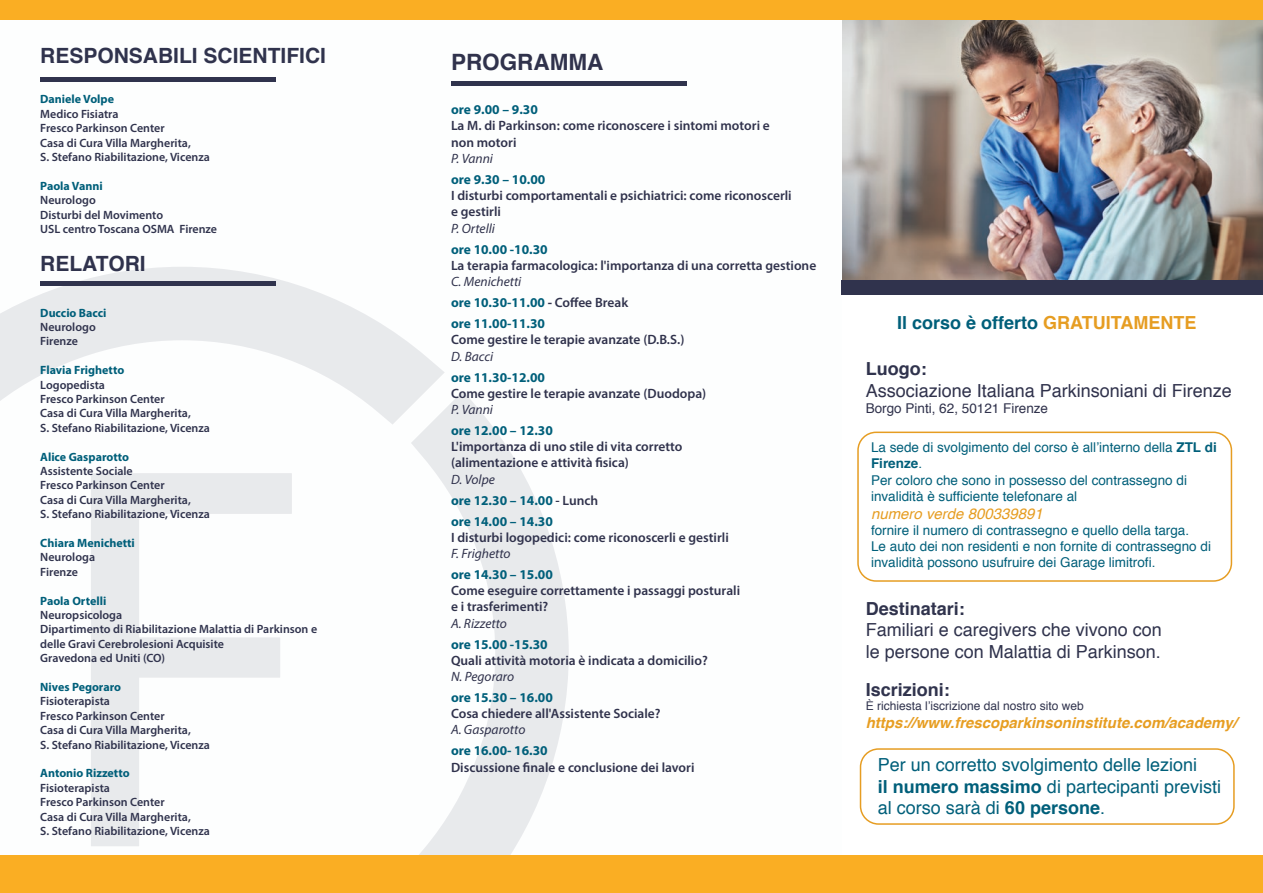
<style>
.page{position:relative;width:1263px;height:893px;background:#fff}
.page>*{position:absolute;margin:0;border:0;box-sizing:border-box;transform-origin:0 0}
.t1{font:700 22.5px "Helvetica";color:#30324c}
.t2{font:700 21px "Helvetica";color:#30334d}
.t3{font:18px/21.6px "Helvetica";color:#005f7a}
.t4{font:18px/21.6px "Helvetica";color:#30334d}
.t5{font:18px "Helvetica";color:#30324c}
.t6{font:700 18px "Helvetica";color:#30334d}
.t7{font:700 18px "Helvetica";color:#005f7a}
.t8{font:italic 700 15px "Helvetica";color:#e79e22}
.t9{font:italic 15px "Helvetica";color:#e69d22}
.t10{font:600 13.5px/16.2px "Myriad Pro";color:#30324c}
.t11{font:13.5px/16.2px "Helvetica";color:#005f7a}
.t12{font:700 13.5px/21px "Myriad Pro";color:#005f7a}
.t13{font:italic 13.5px "Myriad Pro";color:#30324c}
.t14{font:13.5px "Helvetica";color:#30324c}
.t15{font:600 12px/14.4px "Myriad Pro";color:#30334d}
.t16{font:700 12px "Myriad Pro";color:#005f7a}
.t17{font:12px "Helvetica";color:#30334d}
.t18{font:600 12px "Myriad Pro";color:#30324c}
.s1{font-weight:400;font-style:italic;color:#30324c}
.s2{color:#30324c}
.s3{font-weight:600;color:#30324c}
.s4{color:#e69d22}
.s5{font-weight:700}
</style>
<div class="page">
<svg style="left:91px;top:473px;width:201px;height:373px"></svg>
<svg style="left:0;top:267px;width:445px;height:157px"></svg>
<svg style="left:411px;top:391px;width:158px;height:464px"></svg>
<hr style="left:40px;top:77px;width:236px;height:4px;background:#30334d">
<hr style="left:451px;top:81px;width:235px;height:4px;background:#30334d">
<hr style="left:40px;top:282px;width:236px;height:4px;background:#30334d">
<img style="left:842px;top:20px;width:421px;height:260px">
<div style="left:842px;top:280px;width:421px;height:15px;background:#30334d"></div>
<div style="left:860px;top:748px;width:375px;height:77px;border:2px solid #e69d22;border-radius:18px"></div>
<div style="left:857px;top:432px;width:375px;height:150px;border:2px solid #e69d22;border-radius:18px"></div>
<div style="left:0;top:855px;width:1263px;height:38px;background:#faae23"></div>
<div style="left:0;top:0;width:1263px;height:20px;background:#faae23"></div>
<h2 class="t2" style="left:40px;top:47px;width:287px">RESPONSABILI SCIENTIFICI</h2>
<p class="t16" style="left:40px;top:91px;width:75px">Daniele Volpe</p>
<p class="t18" style="left:40px;top:106px;width:80px">Medico Fisiatra</p>
<p class="t15" style="left:40px;top:121px;width:171px">Fresco Parkinson Center<br>Casa di Cura Villa Margherita,<br>S. Stefano Riabilitazione, Vicenza</p>
<p class="t16" style="left:40px;top:178px;width:64px">Paola Vanni</p>
<p class="t15" style="left:40px;top:193px;width:178px">Neurologo<br>Disturbi del Movimento<br>USL centro Toscana OSMA Firenze</p>
<h2 class="t2" style="left:40px;top:255px;width:107px">RELATORI</h2>
<p class="t16" style="left:40px;top:305px;width:68px">Duccio Bacci</p>
<p class="t15" style="left:40px;top:319px;width:57px">Neurologo<br>Firenze</p>
<p class="t16" style="left:40px;top:362px;width:86px">Flavia Frighetto</p>
<p class="t15" style="left:40px;top:377px;width:171px">Logopedista<br>Fresco Parkinson Center<br>Casa di Cura Villa Margherita,<br>S. Stefano Riabilitazione, Vicenza</p>
<p class="t16" style="left:40px;top:449px;width:90px">Alice Gasparotto</p>
<p class="t15" style="left:40px;top:463px;width:171px">Assistente Sociale<br>Fresco Parkinson Center<br>Casa di Cura Villa Margherita,<br>S. Stefano Riabilitazione, Vicenza</p>
<p class="t16" style="left:40px;top:535px;width:96px">Chiara Menichetti</p>
<p class="t15" style="left:40px;top:550px;width:56px">Neurologa<br>Firenze</p>
<p class="t16" style="left:40px;top:593px;width:68px">Paola Ortelli</p>
<p class="t15" style="left:40px;top:607px;width:278px">Neuropsicologa<br>Dipartimento di Riabilitazione Malattia di Parkinson e delle Gravi Cerebrolesioni Acquisite<br>Gravedona ed Uniti (CO)</p>
<p class="t16" style="left:40px;top:679px;width:82px">Nives Pegoraro</p>
<p class="t15" style="left:40px;top:694px;width:171px">Fisioterapista<br>Fresco Parkinson Center<br>Casa di Cura Villa Margherita,<br>S. Stefano Riabilitazione, Vicenza</p>
<p class="t16" style="left:40px;top:765px;width:91px">Antonio Rizzetto</p>
<p class="t15" style="left:40px;top:780px;width:171px">Fisioterapista<br>Fresco Parkinson Center<br>Casa di Cura Villa Margherita,<br>S. Stefano Riabilitazione, Vicenza</p>
<h1 class="t1" style="left:451px;top:52px;width:154px">PROGRAMMA</h1>
<p class="t12" style="left:451px;top:99px;width:88px">ore 9.00 – 9.30</p>
<p class="t10" style="left:451px;top:117px;width:320px">La M. di Parkinson: come riconoscere i sintomi motori e non motori</p>
<p class="t13" style="left:451px;top:150px;width:44px">P. Vanni</p>
<p class="t12" style="left:451px;top:168px;width:96px">ore 9.30 – 10.00</p>
<p class="t10" style="left:451px;top:187px;width:342px">I disturbi comportamentali e psichiatrici: come riconoscerli e gestirli</p>
<p class="t13" style="left:451px;top:220px;width:46px">P. Ortelli</p>
<p class="t12" style="left:451px;top:238px;width:98px">ore 10.00 -10.30</p>
<p class="t10" style="left:451px;top:257px;width:367px">La terapia farmacologica: l'importanza di una corretta gestione</p>
<p class="t12" style="left:451px;top:271px;width:179px"><span class="s1">C. Menichetti<br></span>ore 10.30-11.00 <span class="s2">-</span> <span class="s3">Coffee Break </span>ore 11.00-11.30</p>
<p class="t10" style="left:451px;top:331px;width:235px">Come gestire le terapie avanzate (D.B.S.)</p>
<p class="t13" style="left:451px;top:348px;width:44px">D. Bacci</p>
<p class="t12" style="left:451px;top:366px;width:95px">ore 11.30-12.00</p>
<p class="t10" style="left:451px;top:385px;width:257px">Come gestire le terapie avanzate (Duodopa)</p>
<p class="t13" style="left:451px;top:401px;width:44px">P. Vanni</p>
<p class="t12" style="left:451px;top:419px;width:103px">ore 12.00 – 12.30</p>
<p class="t10" style="left:451px;top:438px;width:233px">L'importanza di uno stile di vita corretto (alimentazione e attività fisica)</p>
<p class="t12" style="left:451px;top:468px;width:149px"><span class="s1">D. Volpe<br></span>ore 12.30 – 14.00 <span class="s3">- Lunch </span>ore 14.00 – 14.30</p>
<p class="t10" style="left:451px;top:529px;width:279px">I disturbi logopedici: come riconoscerli e gestirli</p>
<p class="t13" style="left:451px;top:545px;width:61px">F. Frighetto</p>
<p class="t12" style="left:451px;top:563px;width:103px">ore 14.30 – 15.00</p>
<p class="t10" style="left:451px;top:582px;width:291px">Come eseguire correttamente i passaggi posturali e i trasferimenti?</p>
<p class="t13" style="left:451px;top:615px;width:57px">A. Rizzetto</p>
<p class="t12" style="left:451px;top:633px;width:98px">ore 15.00 -15.30</p>
<p class="t10" style="left:451px;top:652px;width:258px">Quali attività motoria è indicata a domicilio?</p>
<p class="t13" style="left:451px;top:668px;width:65px">N. Pegoraro</p>
<p class="t12" style="left:451px;top:687px;width:103px">ore 15.30 – 16.00</p>
<p class="t10" style="left:451px;top:705px;width:211px">Cosa chiedere all'Assistente Sociale?</p>
<p class="t13" style="left:451px;top:722px;width:76px">A. Gasparotto</p>
<p class="t12" style="left:451px;top:740px;width:98px">ore 16.00- 16.30</p>
<p class="t10" style="left:451px;top:759px;width:245px">Discussione finale e conclusione dei lavori</p>
<h3 class="t7" style="left:897px;top:315px;width:301px">Il corso è offerto <span class="s4">GRATUITAMENTE</span></h3>
<h3 class="t6" style="left:866px;top:361px;width:62px">Luogo:</h3>
<h3 class="t5" style="left:866px;top:383px;width:368px">Associazione Italiana Parkinsoniani di Firenze</h3>
<p class="t14" style="left:866px;top:402px;width:184px">Borgo Pinti, 62, 50121 Firenze</p>
<p class="t11" style="left:871px;top:440px;width:347px">La sede di svolgimento del corso è all’interno della <span class="s5">ZTL di Firenze</span>.<br>Per coloro che sono in possesso del contrassegno di invalidità è sufficiente telefonare al</p>
<p class="t9" style="left:871px;top:507px;width:173px">numero verde 800339891</p>
<p class="t11" style="left:871px;top:523px;width:341px">fornire il numero di contrassegno e quello della targa.<br>Le auto dei non residenti e non fornite di contrassegno di invalidità possono usufruire dei Garage limitrofi.</p>
<h3 class="t6" style="left:866px;top:601px;width:101px">Destinatari:</h3>
<h3 class="t4" style="left:866px;top:621px;width:298px">Familiari e caregivers che vivono con le persone con Malattia di Parkinson.</h3>
<h3 class="t6" style="left:866px;top:682px;width:86px">Iscrizioni:</h3>
<p class="t17" style="left:866px;top:701px;width:220px">È richiesta l’iscrizione dal nostro sito web</p>
<p class="t8" style="left:866px;top:716px;width:373px">https://www.frescoparkinsoninstitute.com/academy/</p>
<h3 class="t3" style="left:878px;top:755px;width:345px">Per un corretto svolgimento delle lezioni<br><span class="s5">il numero massimo</span> di partecipanti previsti al corso sarà di <span class="s5">60 persone</span>.</h3>
</div>
